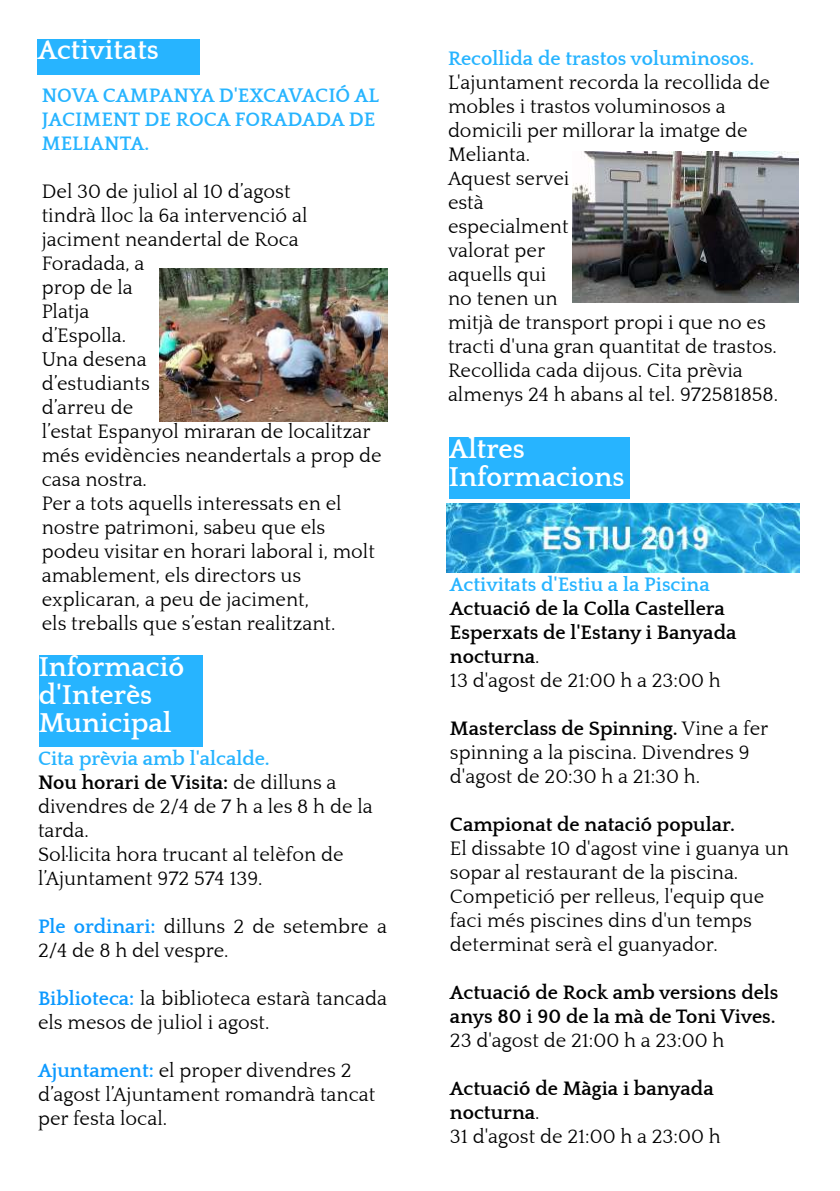
<style>
.page{position:relative;width:840px;height:1191px;background:#fff}
.page>*{position:absolute;margin:0;border:0;box-sizing:border-box;transform-origin:0 0}
.t1{font:700 28px/28px "Quattrocento";color:#fff}
.t2{font:20px/24px "Quattrocento";color:#000}
.t3{font:700 20px/24px "Quattrocento";color:#000}
.t4{font:700 20px/24px "Quattrocento";color:#27b4ff}
.s1{font-weight:400}
.s2{font-weight:700}
.s3{font-weight:700;color:#27b4ff}
.s4{font-weight:700;color:#0d9aff}
</style>
<div class="page">
<div style="left:39px;top:655px;width:163px;height:92px;background:#27b4ff"></div>
<div style="left:448px;top:437px;width:181px;height:61px;background:#27b4ff"></div>
<div style="left:38px;top:39px;width:162px;height:36px;background:#27b4ff"></div>
<img style="left:159px;top:268px;width:228px;height:153px">
<img style="left:572px;top:151px;width:226px;height:151px">
<img style="left:446px;top:503px;width:352px;height:70px">
<h1 class="t1" style="left:38px;top:36px;width:122px">Activitats</h1>
<p class="t4" style="left:447px;top:47px;width:308px">Recollida de trastos voluminosos.</p>
<p class="t2" style="left:447px;top:71px;width:331px">L'ajuntament recorda la recollida de mobles i trastos voluminosos a domicili per millorar la imatge de<br>Melianta.<br>Aquest servei<br>està<br>especialment<br>valorat per<br>aquells qui<br>no tenen un<br>mitjà de transport propi i que no es tracti d'una gran quantitat de trastos.<br>Recollida cada dijous. Cita prèvia almenys 24 h abans al tel. 972581858.</p>
<p class="t4" style="left:42px;top:84px;width:338px">NOVA CAMPANYA D'EXCAVACIÓ AL<br>JACIMENT DE ROCA FORADADA DE<br>MELIANTA.</p>
<p class="t2" style="left:42px;top:180px;width:341px">Del 30 de juliol al 10 d’agost<br>tindrà lloc la 6a intervenció al jaciment neandertal de Roca<br>Foradada, a<br>prop de la<br>Platja<br>d’Espolla.<br>Una desena<br>d’estudiants<br>d’arreu de<br>l’estat Espanyol miraran de localitzar més evidències neandertals a prop de casa nostra.<br>Per a tots aquells interessats en el nostre patrimoni, sabeu que els podeu visitar en horari laboral i, molt amablement, els directors us explicaran, a peu de jaciment,<br>els treballs que s’estan realitzant.</p>
<h1 class="t1" style="left:448px;top:435px;width:177px">Altres<br>Informacions</h1>
<p class="t4" style="left:449px;top:573px;width:261px">Activitats d'Estiu a la Piscina</p>
<p class="t3" style="left:449px;top:597px;width:288px">Actuació de la Colla Castellera<br>Esperxats de l'Estany i Banyada nocturna<span class="s1">.<br>13 d'agost de 21:00 h a 23:00 h</span></p>
<p class="t2" style="left:449px;top:717px;width:319px"><span class="s2">Masterclass de Spinning.</span> Vine a fer spinning a la piscina. Divendres 9 d'agost de 20:30 h a 21:30 h.</p>
<p class="t3" style="left:449px;top:813px;width:286px">Campionat de natació popular.</p>
<p class="t2" style="left:449px;top:837px;width:340px">El dissabte 10 d'agost vine i guanya un sopar al restaurant de la piscina.<br>Competició per relleus, l'equip que faci més piscines dins d'un temps determinat serà el guanyador.</p>
<p class="t3" style="left:449px;top:981px;width:330px">Actuació de Rock amb versions dels anys 80 i 90 de la mà de Toni Vives.</p>
<p class="t2" style="left:449px;top:1029px;width:276px">23 d'agost de 21:00 h a 23:00 h</p>
<p class="t3" style="left:449px;top:1077px;width:272px">Actuació de Màgia i banyada nocturna<span class="s1">.<br>31 d'agost de 21:00 h a 23:00 h</span></p>
<h1 class="t1" style="left:39px;top:654px;width:147px">Informació d'Interès<br>Municipal</h1>
<p class="t2" style="left:38px;top:747px;width:336px"><span class="s3">Cita prèvia amb l'alcalde.<br></span><span class="s2">Nou horari de Visita:</span> de dilluns a divendres de 2/4 de 7 h a les 8 h de la tarda.<br>Sol·licita hora trucant al telèfon de l’Ajuntament 972 574 139.</p>
<p class="t2" style="left:38px;top:915px;width:350px"><span class="s4">Ple ordinari:</span> dilluns 2 de setembre a<br>2/4 de 8 h del vespre.</p>
<p class="t2" style="left:38px;top:987px;width:350px"><span class="s4">Biblioteca:</span> la biblioteca estarà tancada els mesos de juliol i agost.</p>
<p class="t2" style="left:38px;top:1059px;width:338px"><span class="s4">Ajuntament:</span> el proper divendres 2 d’agost l’Ajuntament romandrà tancat per festa local.</p>
</div>
